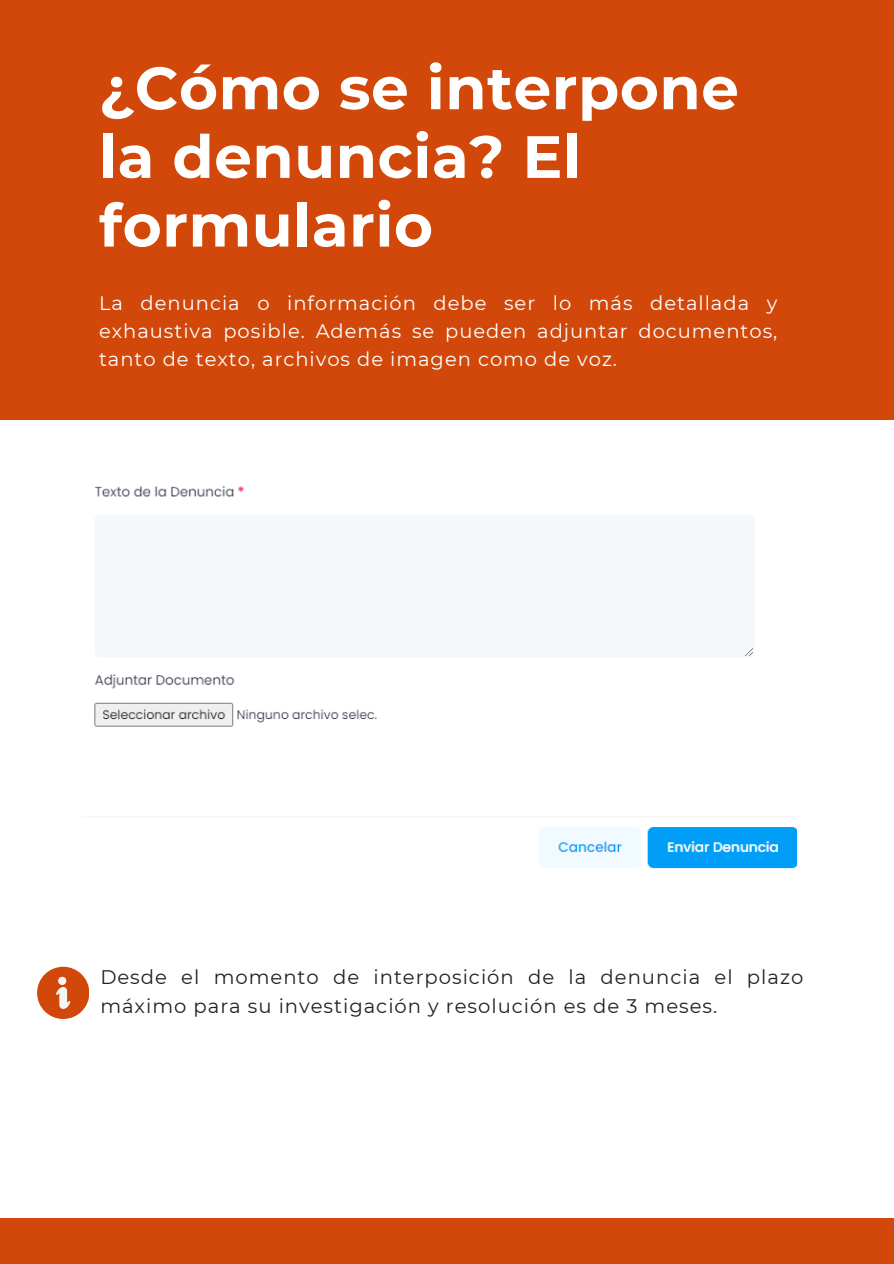
<style>
.page{position:relative;width:894px;height:1264px;background:#fff}
.page>*{position:absolute;margin:0;border:0;box-sizing:border-box;transform-origin:0 0}
.t1{font:700 59.55px/68.7px "Montserrat";letter-spacing:.01em;color:#fff}
.t2{font:19.65px/29.2px "Montserrat";letter-spacing:.05em;color:#222}
.t3{font:19.5px/28.2px "Montserrat";letter-spacing:.05em;color:#fff;text-align:justify}
</style>
<div class="page">
<div style="left:0;top:0;width:893px;height:420px;background:#d2480a"></div>
<img style="left:94px;top:486px;width:702px;height:383px">
<div style="left:0;top:1218px;width:893px;height:45px;background:#d2480a"></div>
<svg style="left:37px;top:966px;width:52px;height:52px"></svg>
<h1 class="t1" style="left:99px;top:53px;width:641px">¿Cómo se interpone la denuncia? El formulario</h1>
<p class="t3" style="left:99px;top:288px;width:679px">La denuncia o información debe ser lo más detallada y exhaustiva posible. Además se pueden adjuntar documentos, tanto de texto, archivos de imagen como de voz.</p>
<p class="t2" style="left:100px;top:962px;width:704px">Desde el momento de interposición de la denuncia el plazo máximo para su investigación y resolución es de 3 meses.</p>
</div>
